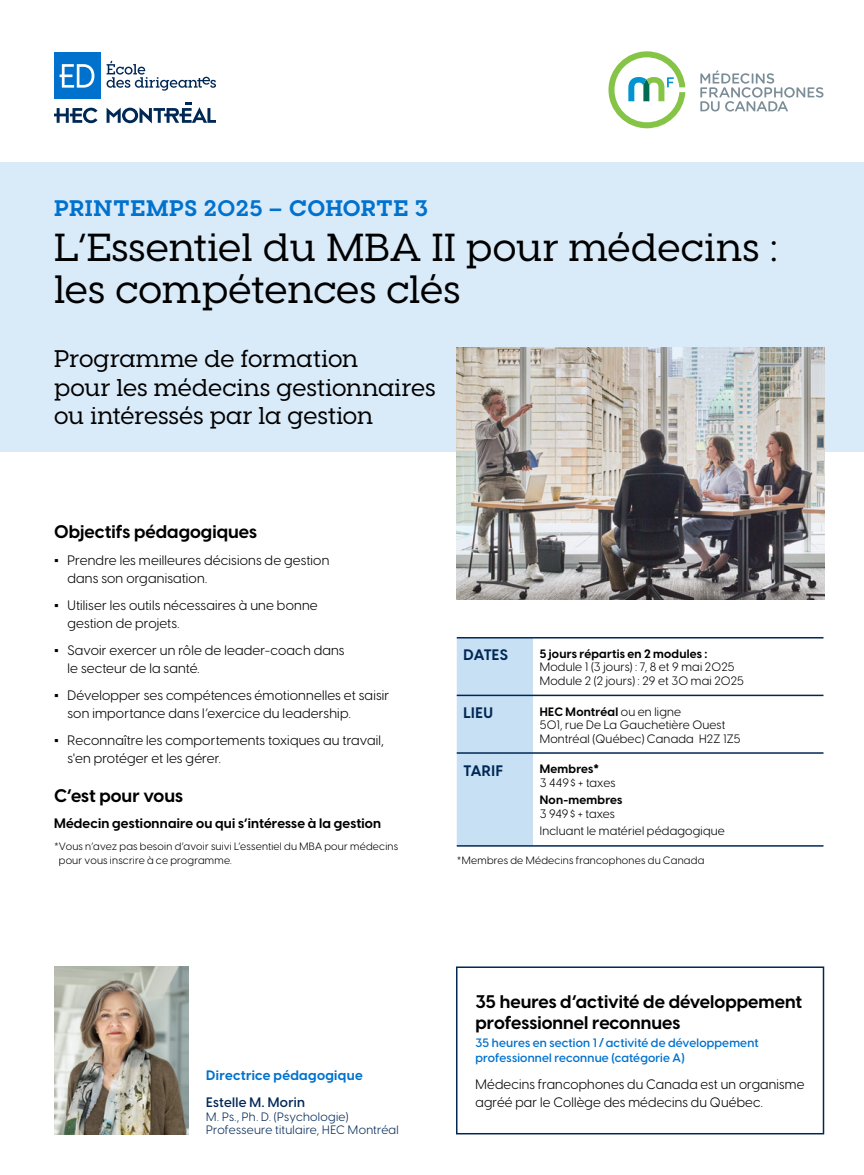
<style>
.page{position:relative;width:864px;height:1175px;background:#fff}
.page>*{position:absolute;margin:0;border:0;box-sizing:border-box;transform-origin:0 0}
.t1{font:500 39px/42px "Visby Slab CF";color:#000}
.t2{font:500 24px/28.5px "Visby Slab CF";letter-spacing:.005em;color:#000}
.t3{font:700 22.5px "Visby Slab CF";letter-spacing:.025em;color:#0072ce}
.t4{font:700 18px/21px "Visby CF";color:#000}
.t5{font:700 15px "Visby CF";letter-spacing:.025em;color:#002855}
.t6{font:13.5px/18px "Visby CF";letter-spacing:.01em;color:#000}
.t7{font:700 13.5px "Visby CF";letter-spacing:.015em;color:#000}
.t8{font:700 13.5px "Visby CF";letter-spacing:.025em;color:#0072ce}
.t9{font:600 13.5px "Visby CF";letter-spacing:.025em;color:#002855}
.t10{font:12px/13.5px "Visby CF";letter-spacing:.015em;color:#000}
.t11{font:600 12px/15px "Visby CF";letter-spacing:.015em;color:#0072ce}
.t12{font:12px/13.5px "Visby CF";letter-spacing:.02em;color:#002855}
.t13{font:700 12px "Visby CF";letter-spacing:.02em;color:#000}
.t14{font:10.5px/13.5px "Visby CF";letter-spacing:.02em;color:#000}
.s1{font-family:"Arial"}
.s2{font-weight:700}
</style>
<div class="page">
<div style="left:0;top:162px;width:864px;height:289px;background:#d9eaf8"></div>
<img style="left:457px;top:348px;width:367px;height:252px">
<div style="left:456px;top:966px;width:368px;height:168px;border:2px solid #002855"></div>
<svg style="left:54px;top:108px;width:44px;height:15px"></svg>
<svg style="left:107px;top:103px;width:109px;height:20px"></svg>
<svg style="left:107px;top:61px;width:109px;height:30px"></svg>
<div style="left:54px;top:53px;width:46px;height:46px;background:#0072ce"></div>
<svg style="left:60px;top:64px;width:34px;height:24px"></svg>
<svg style="left:608px;top:51px;width:77px;height:77px"></svg>
<svg style="left:700px;top:70px;width:123px;height:41px"></svg>
<div style="left:457px;top:638px;width:76px;height:207px;background:#c8e0f4"></div>
<hr style="left:457px;top:637px;width:76px;height:1px;background:#002855">
<hr style="left:533px;top:637px;width:290px;height:1px;background:#002855">
<hr style="left:457px;top:694px;width:76px;height:2px;background:#002855">
<hr style="left:533px;top:694px;width:290px;height:2px;background:#002855">
<hr style="left:457px;top:752px;width:76px;height:1px;background:#002855">
<hr style="left:533px;top:752px;width:290px;height:1px;background:#002855">
<hr style="left:457px;top:845px;width:76px;height:1px;background:#002855">
<hr style="left:533px;top:845px;width:290px;height:1px;background:#002855">
<img style="left:54px;top:966px;width:134px;height:168px">
<h3 class="t3" style="left:54px;top:194px;width:376px">PRINTEMPS 2025 – COHORTE 3</h3>
<h1 class="t1" style="left:54px;top:226px;width:725px">L’Essentiel du MBA II pour médecins : les compétences clés</h1>
<h2 class="t2" style="left:54px;top:344px;width:383px">Programme de formation<br>pour les médecins gestionnaires ou intéressés par la gestion</h2>
<h3 class="t4" style="left:54px;top:519px;width:205px">Objectifs pédagogiques</h3>
<p class="t6" style="left:68px;top:550px;width:263px;text-indent:-14px"><span class="s1">▪</span> Prendre les meilleures décisions de gestion dans son organisation.</p>
<p class="t6" style="left:68px;top:595px;width:252px;text-indent:-14px"><span class="s1">▪</span> Utiliser les outils nécessaires à une bonne gestion de projets.</p>
<p class="t6" style="left:68px;top:640px;width:279px;text-indent:-14px"><span class="s1">▪</span> Savoir exercer un rôle de leader-coach dans le secteur de la santé.</p>
<p class="t6" style="left:68px;top:685px;width:323px;text-indent:-14px"><span class="s1">▪</span> Développer ses compétences émotionnelles et saisir son importance dans l’exercice du leadership.</p>
<p class="t6" style="left:68px;top:730px;width:318px;text-indent:-14px"><span class="s1">▪</span> Reconnaître les comportements toxiques au travail, s'en protéger et les gérer.</p>
<h3 class="t4" style="left:54px;top:783px;width:131px">C’est pour vous</h3>
<p class="t7" style="left:54px;top:812px;width:329px">Médecin gestionnaire ou qui s’intéresse à la gestion</p>
<p class="t14" style="left:59px;top:839px;width:341px;text-indent:-5px">*Vous n’avez pas besoin d’avoir suivi L’essentiel du MBA pour médecins pour vous inscrire à ce programme.</p>
<p class="t5" style="left:464px;top:643px;width:46px">DATES</p>
<p class="t13" style="left:540px;top:644px;width:169px">5 jours répartis en 2 modules :</p>
<p class="t10" style="left:540px;top:659px;width:206px">Module 1 (3 jours) : 7, 8 et 9 mai 2025<br>Module 2 (2 jours) : 29 et 30 mai 2025</p>
<p class="t5" style="left:464px;top:701px;width:31px">LIEU</p>
<p class="t10" style="left:540px;top:703px;width:202px"><span class="s2">HEC Montréal</span> ou en ligne<br>501, rue De La Gauchetière Ouest<br>Montréal (Québec) Canada H2Z 1Z5</p>
<p class="t5" style="left:464px;top:758px;width:41px">TARIF</p>
<p class="t13" style="left:540px;top:759px;width:61px">Membres*</p>
<p class="t10" style="left:540px;top:774px;width:77px">3 449$ + taxes</p>
<p class="t13" style="left:540px;top:790px;width:84px">Non-membres</p>
<p class="t10" style="left:540px;top:803px;width:187px;line-height:17.7px">3 949$ + taxes<br>Incluant le matériel pédagogique</p>
<p class="t14" style="left:457px;top:852px;width:249px">*Membres de Médecins francophones du Canada</p>
<p class="t8" style="left:206px;top:1065px;width:158px">Directrice pédagogique</p>
<p class="t9" style="left:206px;top:1092px;width:100px">Estelle M. Morin</p>
<p class="t12" style="left:206px;top:1109px;width:194px">M. Ps., Ph. D. (Psychologie)<br>Professeure titulaire, HEC Montréal</p>
<h3 class="t4" style="left:476px;top:990px;width:328px">35 heures d’activité de développement professionnel reconnues</h3>
<p class="t11" style="left:476px;top:1034px;width:285px">35 heures en section 1 /activité de développement professionnel reconnue (catégorie A)</p>
<p class="t6" style="left:476px;top:1074px;width:331px">Médecins francophones du Canada est un organisme agréé par le Collège des médecins du Québec.</p>
</div>
